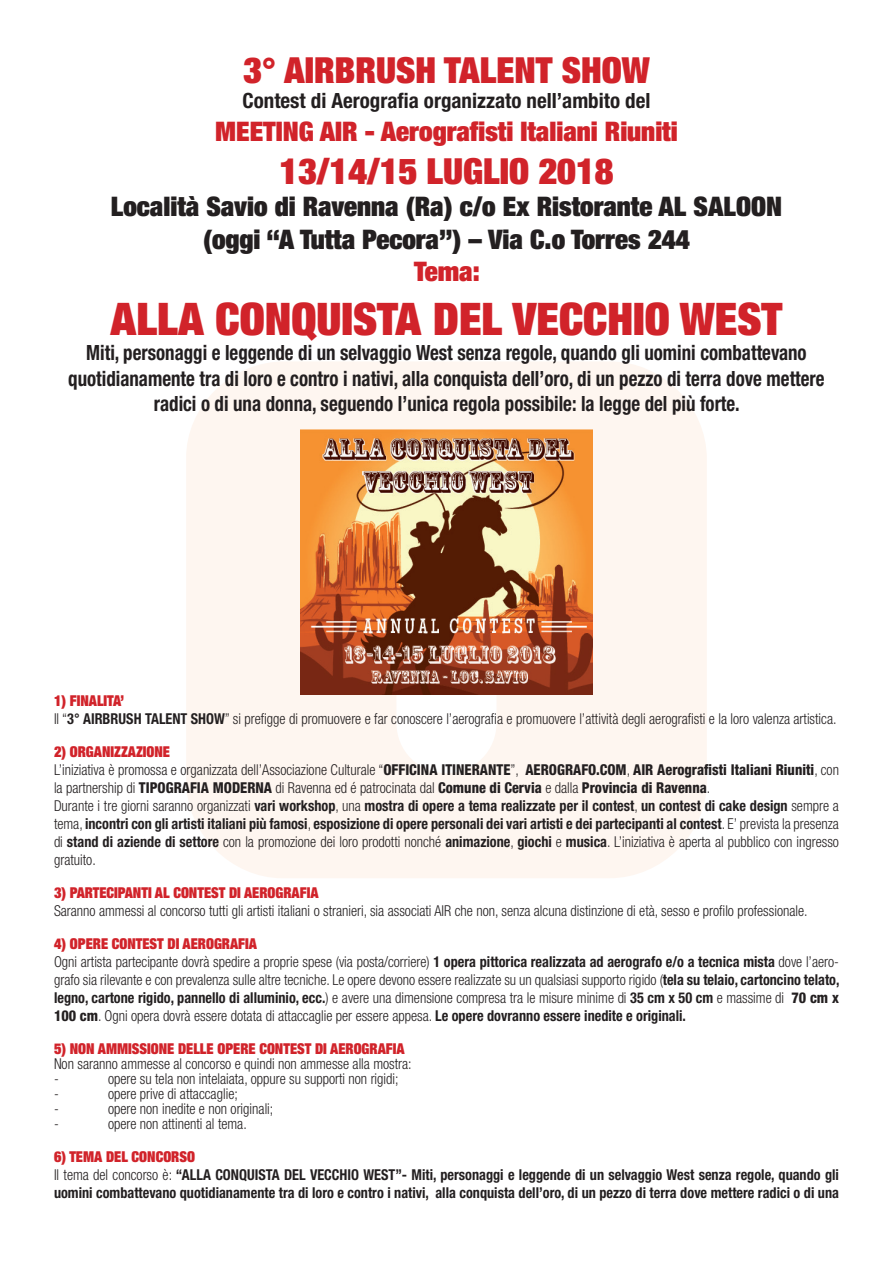
<style>
.page{position:relative;width:893px;height:1263px;background:#fff}
.page>*{position:absolute;margin:0;border:0;box-sizing:border-box;transform-origin:0 0}
.t1{font:900 expanded 45px "Helvetica Neue";color:#d1232a}
.t2{font:900 expanded 36px "Helvetica Neue";color:#d1232a}
.t3{font:900 expanded 27px "Helvetica Neue";color:#231f20}
.t4{font:900 expanded 27px "Helvetica Neue";color:#d1232a}
.t5{font:700 condensed 21px/25.2px "Helvetica Neue";color:#231f20;text-align:center;scale:.9 1}
.t6{font:700 condensed 21px "Helvetica Neue";color:#231f20}
.t7{font:300 condensed 15px/18px "Helvetica Neue";color:#231f20;scale:.95 1}
.t8{font:700 condensed 15px/18px "Helvetica Neue";color:#231f20;text-align:justify;scale:.95 1}
.t9{font:900 expanded 15px "Helvetica Neue";color:#d1232a;scale:.95 1}
.s1{font-weight:700}
.s2{font-weight:800}
.s3{font-weight:300}
</style>
<div class="page">
<div style="left:186px;top:361px;width:521px;height:517px;background:#fef6f0;border-radius:97px"></div>
<svg style="left:397px;top:695px;width:99px;height:78px"></svg>
<img style="left:300px;top:429px;width:293px;height:266px">
<p class="t2" style="left:243px;top:47px;width:408px">3° AIRBRUSH TALENT SHOW</p>
<p class="t6" style="left:243px;top:88px;width:409px">Contest di Aerografia organizzato nell’ambito del</p>
<p class="t4" style="left:215px;top:114px;width:464px">MEETING AIR - Aerografisti Italiani Riuniti</p>
<p class="t2" style="left:279px;top:148px;width:335px">13/14/15 LUGLIO 2018</p>
<p class="t3" style="left:111px;top:189px;width:673px">Località Savio di Ravenna (Ra) c/o Ex Ristorante AL SALOON</p>
<p class="t3" style="left:203px;top:222px;width:488px">(oggi “A Tutta Pecora”) – Via C.o Torres 244</p>
<p class="t4" style="left:414px;top:254px;width:67px">Tema:</p>
<p class="t1" style="left:111px;top:290px;width:673px">ALLA CONQUISTA DEL VECCHIO WEST</p>
<p class="t5" style="left:86px;top:340px;width:802px">Miti, personaggi e leggende di un selvaggio West senza regole, quando gli uomini combattevano</p>
<p class="t5" style="left:68px;top:365px;width:842px">quotidianamente tra di loro e contro i nativi, alla conquista dell’oro, di un pezzo di terra dove mettere radici o di una donna, seguendo l’unica regola possibile: la legge del più forte.</p>
<p class="t9" style="left:54px;top:691px;width:75px">1) FINALITA’</p>
<p class="t7" style="left:54px;top:709px;width:825px">Il “<span class="s1">3° AIRBRUSH TALENT SHOW</span>” si prefigge di promuovere e far conoscere l’aerografia e promuovere l’attività degli aerografisti e la loro valenza artistica.</p>
<p class="t9" style="left:54px;top:742px;width:124px">2) ORGANIZZAZIONE</p>
<p class="t7" style="left:54px;top:760px;width:828px">L’iniziativa è promossa e organizzata dell’Associazione Culturale “<span class="s2">OFFICINA ITINERANTE</span>”, <span class="s2">AEROGRAFO.COM</span>, <span class="s2">AIR Aerografisti Italiani Riuniti</span>, con la partnership di <span class="s2">TIPOGRAFIA MODERNA</span> di Ravenna ed é patrocinata dal <span class="s2">Comune di Cervia</span> e dalla <span class="s2">Provincia di Ravenna</span>.</p>
<p class="t8" style="left:54px;top:796px;width:828px"><span class="s3">Durante i tre giorni saranno organizzati</span> vari workshop<span class="s3">, una</span> mostra di opere a tema realizzate per il contest<span class="s3">,</span> un contest di cake design <span class="s3">sempre a tema,</span> incontri con gli artisti italiani più famosi<span class="s3">,</span> esposizione di opere personali dei vari artisti e dei partecipanti al contest<span class="s3">. E’ prevista la presenza di</span> stand di aziende di settore <span class="s3">con la promozione dei loro prodotti nonché</span> animazione<span class="s3">,</span> giochi <span class="s3">e</span> musica<span class="s3">. L’iniziativa è aperta al pubblico con ingresso gratuito.</span></p>
<p class="t9" style="left:54px;top:883px;width:280px">3) PARTECIPANTI AL CONTEST DI AEROGRAFIA</p>
<p class="t7" style="left:54px;top:901px;width:795px">Saranno ammessi al concorso tutti gli artisti italiani o stranieri, sia associati AIR che non, senza alcuna distinzione di età, sesso e profilo professionale.</p>
<p class="t9" style="left:54px;top:934px;width:215px">4) OPERE CONTEST DI AEROGRAFIA</p>
<p class="t7" style="left:54px;top:952px;width:828px;text-align:justify">Ogni artista partecipante dovrà spedire a proprie spese (via posta/corriere) <span class="s1">1 opera pittorica realizzata ad aerografo e/o a tecnica mista</span> dove l’aero&shy;grafo sia rilevante e con prevalenza sulle altre tecniche. Le opere devono essere realizzate su un qualsiasi supporto rigido (<span class="s1">tela su telaio, cartoncino telato, legno, cartone rigido, pannello di alluminio, ecc.</span>) e avere una dimensione compresa tra le misure minime di <span class="s1">35 cm x 50 cm</span> e massime di <span class="s2">70 cm x 100 cm</span>. Ogni opera dovrà essere dotata di attaccaglie per essere appesa. <span class="s1">Le opere dovranno essere inedite e originali.</span></p>
<p class="t9" style="left:54px;top:1039px;width:371px">5) NON AMMISSIONE DELLE OPERE CONTEST DI AEROGRAFIA</p>
<p class="t7" style="left:54px;top:1054px;width:378px">Non saranno ammesse al concorso e quindi non ammesse alla mostra:</p>
<p class="t7" style="left:54px;top:1069px;width:6px">-</p>
<p class="t7" style="left:108px;top:1069px;width:307px">opere su tela non intelaiata, oppure su supporti non rigidi;</p>
<p class="t7" style="left:54px;top:1084px;width:6px">-</p>
<p class="t7" style="left:108px;top:1084px;width:138px">opere prive di attaccaglie;</p>
<p class="t7" style="left:54px;top:1099px;width:6px">-</p>
<p class="t7" style="left:108px;top:1099px;width:176px">opere non inedite e non originali;</p>
<p class="t7" style="left:54px;top:1114px;width:6px">-</p>
<p class="t7" style="left:108px;top:1114px;width:148px">opere non attinenti al tema.</p>
<p class="t9" style="left:54px;top:1147px;width:150px">6) TEMA DEL CONCORSO</p>
<p class="t8" style="left:54px;top:1165px;width:828px"><span class="s3">Il tema del concorso è:</span> “ALLA CONQUISTA DEL VECCHIO WEST”- Miti, personaggi e leggende di un selvaggio West senza regole, quando gli uomini combattevano quotidianamente tra di loro e contro i nativi, alla conquista dell’oro, di un pezzo di terra dove mettere radici o di una</p>
</div>
